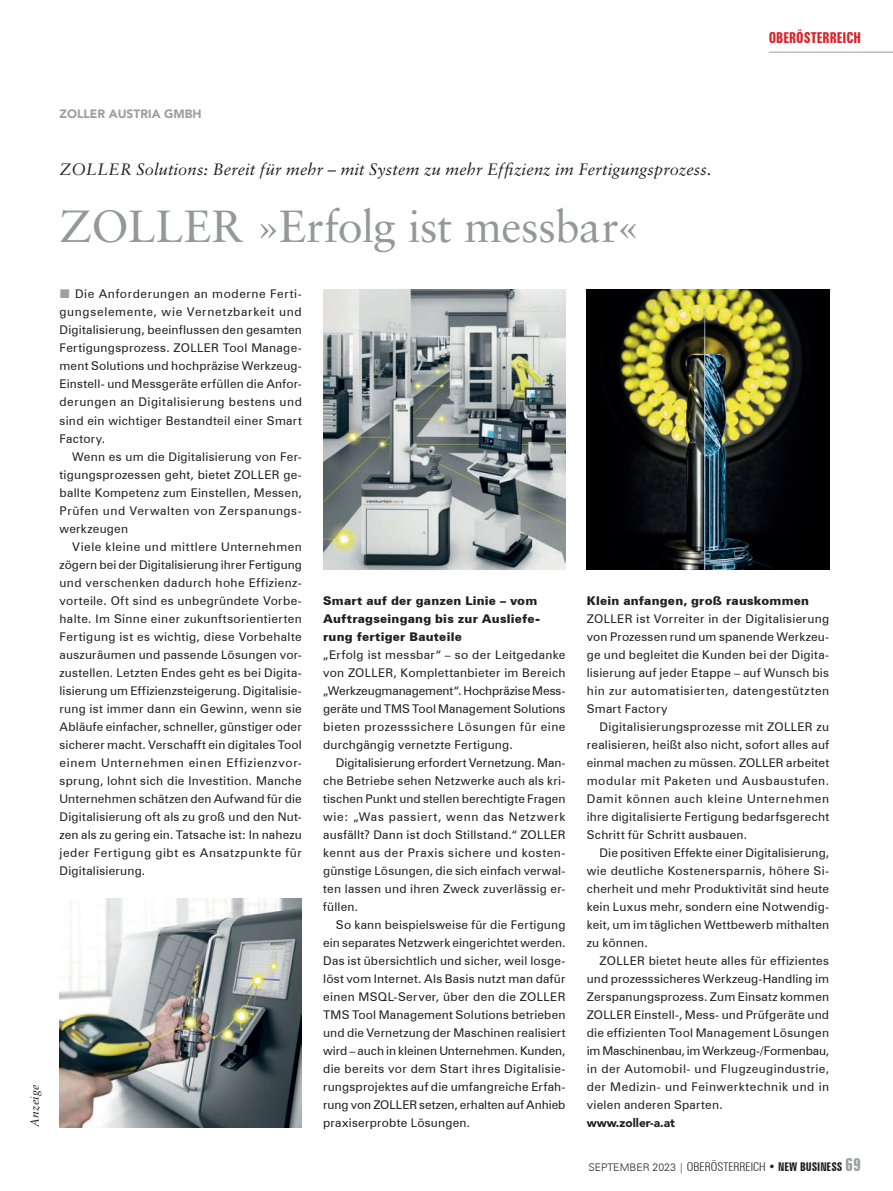
<style>
.page{position:relative;width:893px;height:1191px;background:#fff}
.page>*{position:absolute;margin:0;border:0;box-sizing:border-box;transform-origin:0 0}
.t1{font:45px "Sabon LT Std";letter-spacing:-.01em;color:#95979a}
.t2{font:italic 16.5px "Sabon LT Std";letter-spacing:.01em;color:#231f20}
.t3{font:700 extra-condensed 15px "Zurich BT";color:#da2128}
.t4{font:12px/18px "Zurich BT";letter-spacing:.02em;color:#231f20;text-align:justify}
.t5{font:900 12px/18px "Zurich BT";letter-spacing:.015em;color:#231f20}
.t6{font:900 12px "Avenir LT Std";color:#9d9fa2}
.t7{font:900 12px "Avenir LT Std";color:#231f20}
.t8{font:italic 12px "Sabon LT Std";letter-spacing:.02em;color:#231f20}
.t9{font:300 10.5px "Zurich BT";color:#231f20}
.s1{font-stretch:condensed;font-size:12px}
.s2{font-weight:700;font-stretch:extra-condensed;font-size:12px}
.s3{font-weight:700;font-stretch:extra-condensed;font-size:18px;color:#9d9fa2}
</style>
<div class="page">
<hr style="left:769px;top:52px;width:124px;height:1px;background:#9d9fa2">
<img style="left:323px;top:290px;width:243px;height:279px">
<img style="left:587px;top:290px;width:242px;height:279px">
<img style="left:60px;top:898px;width:242px;height:229px">
<p class="t3" style="left:769px;top:29px;width:94px">OBERÖSTERREICH</p>
<p class="t8" style="left:28px;top:1126px;width:44px;rotate:-90deg">Anzeige</p>
<p class="t6" style="left:60px;top:107px;width:144px">ZOLLER AUSTRIA GMBH</p>
<h2 class="t2" style="left:60px;top:160px;width:654px">ZOLLER Solutions: Bereit für mehr – mit System zu mehr Effizienz im Fertigungsprozess.</h2>
<h1 class="t1" style="left:60px;top:200px;width:582px">ZOLLER »Erfolg ist messbar«</h1>
<p class="t4" style="left:60px;top:285px;width:244px;text-indent:16px">Die Anforderungen an moderne Ferti&shy;gungselemente, wie Vernetzbarkeit und Digitalisierung, beeinflussen den gesamten Fertigungsprozess. ZOLLER Tool Manage&shy;ment Solutions und hochpräzise Werkzeug-Einstell- und Messgeräte erfüllen die Anfor&shy;derungen an Digitalisierung bestens und sind ein wichtiger Bestandteil einer Smart Factory.</p>
<p class="t4" style="left:60px;top:447px;width:244px;text-indent:13px">Wenn es um die Digitalisierung von Fer&shy;tigungsprozessen geht, bietet ZOLLER ge&shy;ballte Kompetenz zum Einstellen, Messen, Prüfen und Verwalten von Zerspanungs&shy;werkzeugen</p>
<p class="t4" style="left:60px;top:537px;width:244px;text-indent:13px">Viele kleine und mittlere Unternehmen zögern bei der Digitalisierung ihrer Fertigung und verschenken dadurch hohe Effizienz&shy;vorteile. Oft sind es unbegründete Vorbe&shy;halte. Im Sinne einer zukunftsorientierten Fertigung ist es wichtig, diese Vorbehalte auszuräumen und passende Lösungen vor&shy;zustellen. Letzten Endes geht es bei Digita&shy;lisierung um Effizienzsteigerung. Digitalisie&shy;rung ist immer dann ein Gewinn, wenn sie Abläufe einfacher, schneller, günstiger oder sicherer macht. Verschafft ein digitales Tool einem Unternehmen einen Effizienzvor&shy;sprung, lohnt sich die Investition. Manche Unternehmen schätzen den Aufwand für die Digitalisierung oft als zu groß und den Nut&shy;zen als zu gering ein. Tatsache ist: In nahezu jeder Fertigung gibt es Ansatzpunkte für Digitalisierung.</p>
<p class="t5" style="left:323px;top:591px;width:219px">Smart auf der ganzen Linie – vom<br>Auftragseingang bis zur Ausliefe&shy;rung fertiger Bauteile</p>
<p class="t4" style="left:323px;top:645px;width:244px">„Erfolg ist messbar“ – so der Leitgedanke von ZOLLER, Komplettanbieter im Bereich „Werkzeugmanagement“. Hochpräzise Mess&shy;geräte und TMS Tool Management Solutions bieten prozesssichere Lösungen für eine durchgängig vernetzte Fertigung.</p>
<p class="t4" style="left:323px;top:753px;width:244px;text-indent:13px">Digitalisierung erfordert Vernetzung. Man&shy;che Betriebe sehen Netzwerke auch als kri&shy;tischen Punkt und stellen berechtigte Fragen wie: „Was passiert, wenn das Netzwerk ausfällt? Dann ist doch Stillstand.“ ZOLLER kennt aus der Praxis sichere und kosten&shy;günstige Lösungen, die sich einfach verwal&shy;ten lassen und ihren Zweck zuverlässig er&shy;füllen.</p>
<p class="t4" style="left:323px;top:915px;width:244px;text-indent:13px">So kann beispielsweise für die Fertigung ein separates Netzwerk eingerichtet werden.<br>Das ist übersichtlich und sicher, weil losge&shy;löst vom Internet. Als Basis nutzt man dafür einen MSQL-Server, über den die ZOLLER TMS Tool Management Solutions betrieben und die Vernetzung der Maschinen realisiert wird – auch in kleinen Unternehmen. Kunden, die bereits vor dem Start ihres Digitalisie&shy;rungsprojektes auf die umfangreiche Erfah&shy;rung von ZOLLER setzen, erhalten auf Anhieb praxiserprobte Lösungen.</p>
<p class="t5" style="left:587px;top:591px;width:224px">Klein anfangen, groß rauskommen</p>
<p class="t4" style="left:587px;top:609px;width:244px">ZOLLER ist Vorreiter in der Digitalisierung von Prozessen rund um spanende Werkzeu&shy;ge und begleitet die Kunden bei der Digita&shy;lisierung auf jeder Etappe – auf Wunsch bis hin zur automatisierten, datengestützten Smart Factory</p>
<p class="t4" style="left:587px;top:717px;width:244px;text-indent:13px">Digitalisierungsprozesse mit ZOLLER zu realisieren, heißt also nicht, sofort alles auf einmal machen zu müssen. ZOLLER arbeitet modular mit Paketen und Ausbaustufen.<br>Damit können auch kleine Unternehmen ihre digitalisierte Fertigung bedarfsgerecht Schritt für Schritt ausbauen.</p>
<p class="t4" style="left:587px;top:843px;width:244px;text-indent:13px">Die positiven Effekte einer Digitalisierung, wie deutliche Kostenersparnis, höhere Si&shy;cherheit und mehr Produktivität sind heute kein Luxus mehr, sondern eine Notwendig&shy;keit, um im täglichen Wettbewerb mithalten zu können.</p>
<p class="t4" style="left:587px;top:951px;width:244px;text-indent:13px">ZOLLER bietet heute alles für effizientes und prozesssicheres Werkzeug-Handling im Zerspanungsprozess. Zum Einsatz kommen ZOLLER Einstell-, Mess- und Prüfgeräte und die effizienten Tool Management Lösungen im Maschinenbau, im Werkzeug-/Formenbau, in der Automobil- und Flugzeugindustrie, der Medizin- und Feinwerktechnik und in vielen anderen Sparten.</p>
<p class="t7" style="left:587px;top:1115px;width:90px">www.zoller-a.at</p>
<p class="t9" style="left:588px;top:1160px;width:274px">SEPTEMBER 2023 | <span class="s1">OBERÖSTERREICH</span> <span class="s2">• NEW BUSINESS</span> <span class="s3">69</span></p>
</div>
